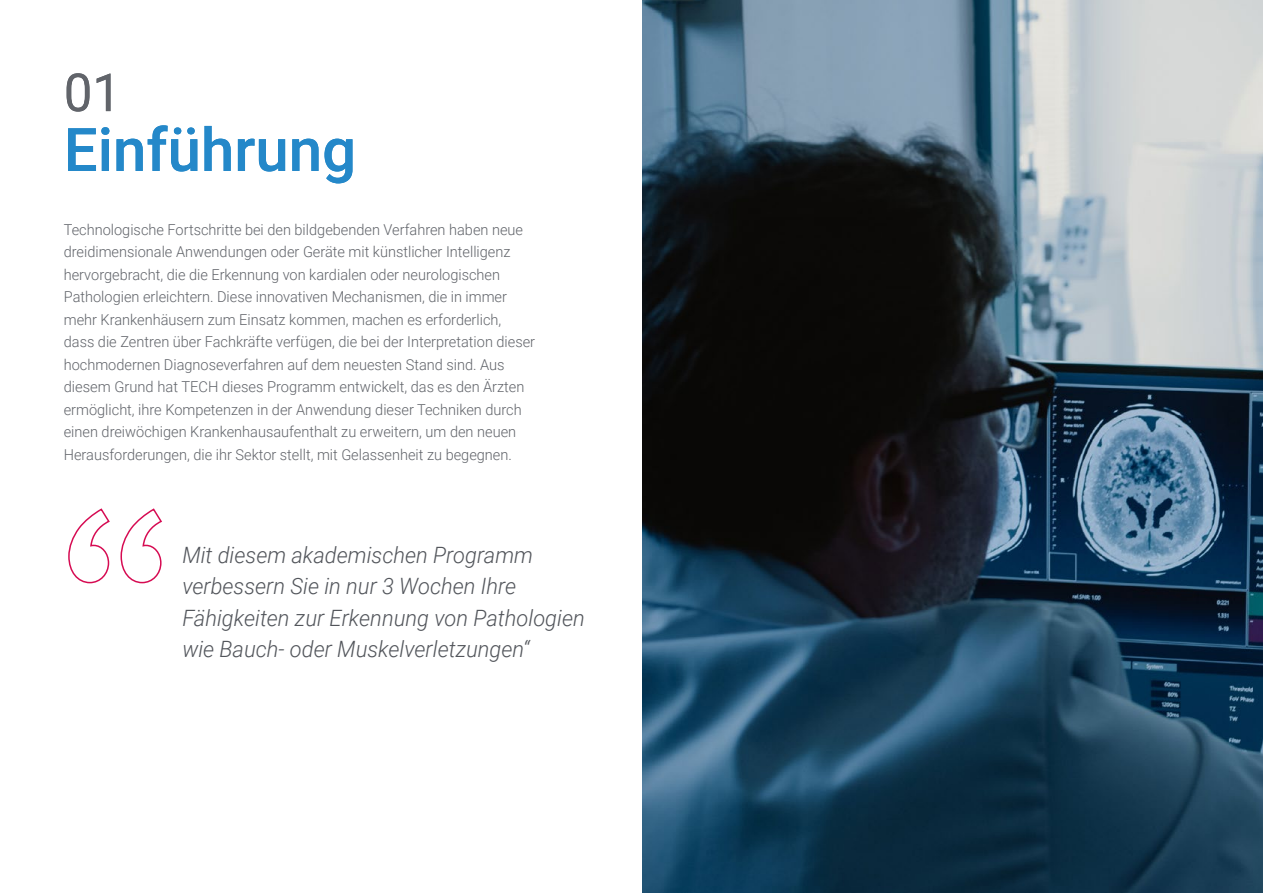
<style>
.page{position:relative;width:1263px;height:893px;background:#fff}
.page>*{position:absolute;margin:0;border:0;box-sizing:border-box;transform-origin:0 0}
.t1{font:500 60px "Roboto";color:#2488c9}
.t2{font:52.5px "Roboto";color:#61646a}
.t3{font:italic 300 22.5px/31.5px "Roboto";color:#52555b}
.t4{font:300 15px/22.5px "Roboto";color:#61646a}
</style>
<div class="page">
<svg style="left:68px;top:508px;width:94px;height:76px"></svg>
<img style="left:642px;top:0;width:621px;height:893px">
<h2 class="t2" style="left:64px;top:56px;width:59px">01</h2>
<h1 class="t1" style="left:64px;top:108px;width:294px">Einführung</h1>
<p class="t4" style="left:64px;top:217px;width:473px">Technologische Fortschritte bei den bildgebenden Verfahren haben neue dreidimensionale Anwendungen oder Geräte mit künstlicher Intelligenz hervorgebracht, die die Erkennung von kardialen oder neurologischen Pathologien erleichtern. Diese innovativen Mechanismen, die in immer mehr Krankenhäusern zum Einsatz kommen, machen es erforderlich, dass die Zentren über Fachkräfte verfügen, die bei der Interpretation dieser hochmodernen Diagnoseverfahren auf dem neuesten Stand sind. Aus diesem Grund hat TECH dieses Programm entwickelt, das es den Ärzten ermöglicht, ihre Kompetenzen in der Anwendung dieser Techniken durch einen dreiwöchigen Krankenhausaufenthalt zu erweitern, um den neuen Herausforderungen, die ihr Sektor stellt, mit Gelassenheit zu begegnen.</p>
<h3 class="t3" style="left:182px;top:538px;width:404px">Mit diesem akademischen Programm verbessern Sie in nur 3 Wochen Ihre Fähigkeiten zur Erkennung von Pathologien wie Bauch- oder Muskelverletzungen“</h3>
</div>
